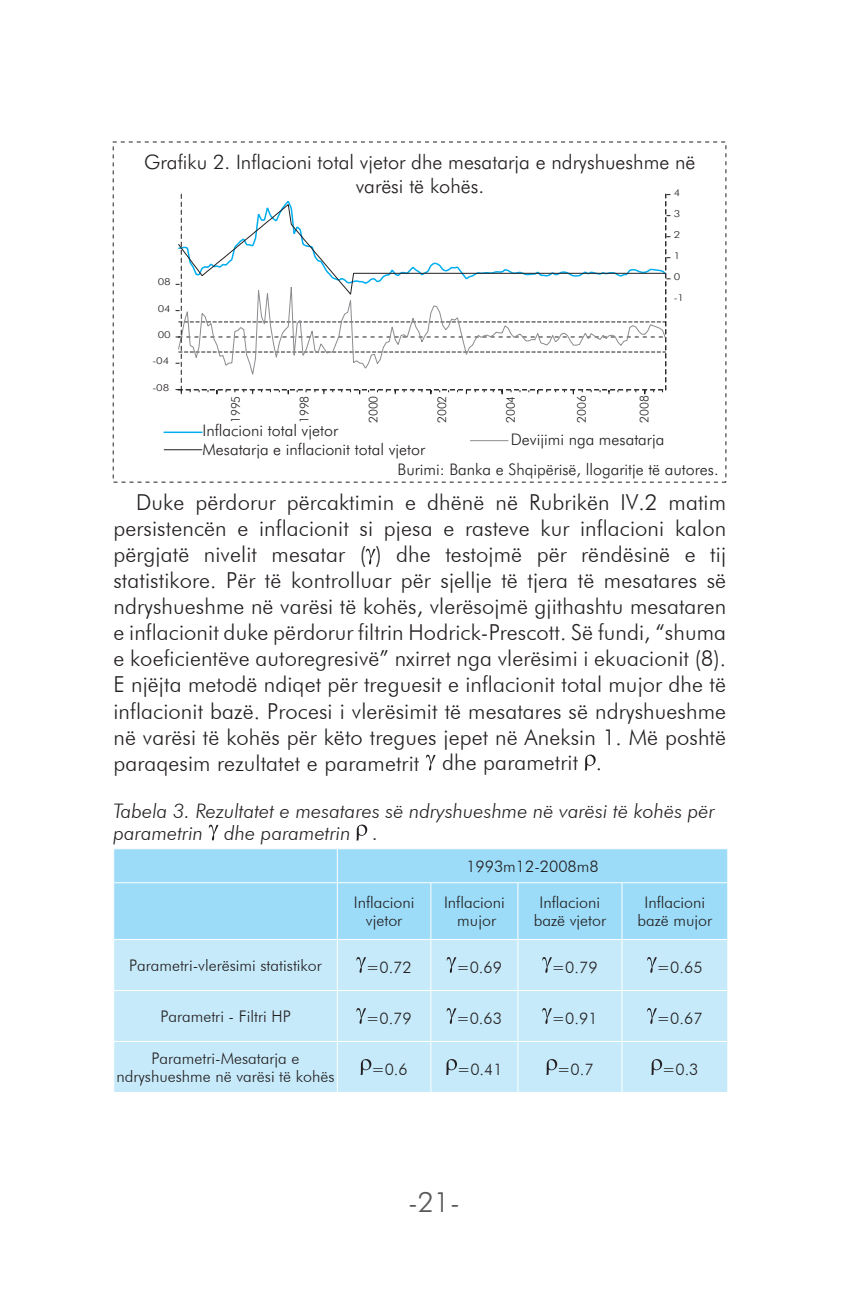
<style>
.page{position:relative;width:868px;height:1304px;background:#fff}
.page>*{position:absolute;margin:0;border:0;box-sizing:border-box;transform-origin:0 0}
.t1{font:300 28px "Futura BT";color:#57585a}
.t2{font:300 22px/26px "Futura BT";letter-spacing:.005em;color:#231f20;text-align:justify}
.t3{font:italic 300 20px/22px "Futura BT";color:#231f20}
.t4{font:300 20px/24px "Futura BT";color:#231f20;text-align:center}
.t5{font:300 16px/18px "Futura BT";color:#231f20;text-align:center}
.t6{font:300 12px "Futura BT";color:#231f20}
.t7{font:300 9.6px "Futura BT";color:#231f20;scale:1.19 1}
</style>
<div class="page">
<svg style="left:366px;top:549px;width:9px;height:15px"></svg>
<svg style="left:426px;top:755px;width:9px;height:15px"></svg>
<svg style="left:585px;top:755px;width:10px;height:15px"></svg>
<svg style="left:209px;top:825px;width:9px;height:15px"></svg>
<svg style="left:356px;top:825px;width:11px;height:15px"></svg>
<div style="left:114px;top:849px;width:613px;height:90px;background:#9cdcf8"></div>
<div style="left:114px;top:940px;width:613px;height:152px;background:#c6eafa"></div>
<hr style="left:337px;top:849px;width:1px;height:33px;background:#fff">
<hr style="left:113px;top:882px;width:224px;height:1px;background:#fff">
<hr style="left:337px;top:882px;width:94px;height:1px;background:#fff">
<hr style="left:337px;top:883px;width:1px;height:56px;background:#fff">
<hr style="left:431px;top:882px;width:87px;height:1px;background:#fff">
<hr style="left:430px;top:883px;width:1px;height:56px;background:#fff">
<hr style="left:518px;top:882px;width:104px;height:1px;background:#fff">
<hr style="left:517px;top:883px;width:1px;height:56px;background:#fff">
<hr style="left:622px;top:882px;width:106px;height:1px;background:#fff">
<hr style="left:621px;top:883px;width:1px;height:56px;background:#fff">
<hr style="left:337px;top:940px;width:1px;height:50px;background:#fff">
<hr style="left:430px;top:940px;width:1px;height:50px;background:#fff">
<hr style="left:517px;top:940px;width:1px;height:50px;background:#fff">
<hr style="left:621px;top:940px;width:1px;height:50px;background:#fff">
<hr style="left:113px;top:990px;width:224px;height:1px;background:#fff">
<hr style="left:337px;top:990px;width:94px;height:1px;background:#fff">
<hr style="left:337px;top:991px;width:1px;height:50px;background:#fff">
<hr style="left:431px;top:990px;width:87px;height:1px;background:#fff">
<hr style="left:430px;top:991px;width:1px;height:50px;background:#fff">
<hr style="left:518px;top:990px;width:104px;height:1px;background:#fff">
<hr style="left:517px;top:991px;width:1px;height:50px;background:#fff">
<hr style="left:622px;top:990px;width:106px;height:1px;background:#fff">
<hr style="left:621px;top:991px;width:1px;height:50px;background:#fff">
<hr style="left:113px;top:1041px;width:224px;height:1px;background:#fff">
<hr style="left:337px;top:1041px;width:94px;height:1px;background:#fff">
<hr style="left:337px;top:1042px;width:1px;height:50px;background:#fff">
<hr style="left:431px;top:1041px;width:87px;height:1px;background:#fff">
<hr style="left:430px;top:1042px;width:1px;height:50px;background:#fff">
<hr style="left:518px;top:1041px;width:104px;height:1px;background:#fff">
<hr style="left:517px;top:1042px;width:1px;height:50px;background:#fff">
<hr style="left:622px;top:1041px;width:106px;height:1px;background:#fff">
<hr style="left:621px;top:1042px;width:1px;height:50px;background:#fff">
<svg style="left:356px;top:957px;width:10px;height:16px"></svg>
<svg style="left:446px;top:957px;width:10px;height:16px"></svg>
<svg style="left:542px;top:957px;width:10px;height:16px"></svg>
<svg style="left:647px;top:957px;width:9px;height:16px"></svg>
<svg style="left:356px;top:1008px;width:10px;height:16px"></svg>
<svg style="left:446px;top:1008px;width:10px;height:16px"></svg>
<svg style="left:542px;top:1008px;width:10px;height:16px"></svg>
<svg style="left:647px;top:1008px;width:9px;height:16px"></svg>
<svg style="left:360px;top:1059px;width:11px;height:16px"></svg>
<svg style="left:446px;top:1059px;width:11px;height:16px"></svg>
<svg style="left:546px;top:1059px;width:11px;height:16px"></svg>
<svg style="left:651px;top:1059px;width:11px;height:16px"></svg>
<svg style="left:175px;top:194px;width:496px;height:200px"></svg>
<hr style="left:470px;top:440px;width:38px;height:1px;background:#8a8c8f">
<hr style="left:164px;top:432px;width:38px;height:1px;background:#00aeef">
<hr style="left:164px;top:449px;width:38px;height:1px;background:#231f20">
<p class="t4" style="left:144px;top:149px;width:552px">Grafiku 2. Inflacioni total vjetor dhe mesatarja e ndryshueshme në varësi të kohës.</p>
<p class="t7" style="left:673px;top:186px;width:7px">4</p>
<p class="t7" style="left:673px;top:208px;width:7px">3</p>
<p class="t7" style="left:673px;top:229px;width:7px">2</p>
<p class="t7" style="left:158px;top:276px;width:13px">08</p>
<p class="t7" style="left:158px;top:302px;width:13px">04</p>
<p class="t7" style="left:158px;top:329px;width:13px">00</p>
<p class="t7" style="left:152px;top:355px;width:16px">-04</p>
<p class="t7" style="left:152px;top:381px;width:16px">-08</p>
<p class="t7" style="left:673px;top:250px;width:7px">1</p>
<p class="t7" style="left:673px;top:271px;width:7px">0</p>
<p class="t7" style="left:673px;top:292px;width:10px">-1</p>
<p class="t6" style="left:228px;top:423px;width:29px;rotate:-90deg">1995</p>
<p class="t6" style="left:297px;top:423px;width:29px;rotate:-90deg">1998</p>
<p class="t6" style="left:366px;top:423px;width:29px;rotate:-90deg">2000</p>
<p class="t6" style="left:434px;top:423px;width:29px;rotate:-90deg">2002</p>
<p class="t6" style="left:503px;top:423px;width:29px;rotate:-90deg">2004</p>
<p class="t6" style="left:574px;top:423px;width:29px;rotate:-90deg">2006</p>
<p class="t6" style="left:636px;top:423px;width:29px;rotate:-90deg">2008</p>
<p class="t5" style="left:510px;top:430px;width:155px">Devijimi nga mesatarja</p>
<p class="t5" style="left:202px;top:420px;width:224px;line-height:19.2px;text-align:left">Inflacioni total vjetor<br>Mesatarja e inflacionit total vjetor</p>
<p class="t5" style="left:397px;top:460px;width:322px">Burimi: Banka e Shqipërisë, llogaritje të autores.</p>
<p class="t2" style="left:113px;top:489px;width:614px;text-indent:23px">Duke përdorur përcaktimin e dhënë në Rubrikën IV.2 matim persistencën e inflacionit si pjesa e rasteve kur inflacioni kalon përgjatë nivelit mesatar ( ) dhe testojmë për rëndësinë e tij statistikore. Për të kontrolluar për sjellje të tjera të mesatares së ndryshueshme në varësi të kohës, vlerësojmë gjithashtu mesataren e inflacionit duke përdorur filtrin Hodrick-Prescott. Së fundi, “shuma e koeficientëve autoregresivë” nxirret nga vlerësimi i ekuacionit (8).<br>E njëjta metodë ndiqet për treguesit e inflacionit total mujor dhe të inflacionit bazë. Procesi i vlerësimit të mesatares së ndryshueshme në varësi të kohës për këto tregues jepet në Aneksin 1. Më poshtë paraqesim rezultatet e parametrit dhe parametrit .</p>
<p class="t3" style="left:113px;top:800px;width:603px">Tabela 3. Rezultatet e mesatares së ndryshueshme në varësi të kohës për parametrin dhe parametrin .</p>
<p class="t5" style="left:466px;top:857px;width:134px">1993m12-2008m8</p>
<p class="t5" style="left:354px;top:893px;width:62px">I nflacioni vjetor</p>
<p class="t5" style="left:444px;top:893px;width:62px">I nflacioni mujor</p>
<p class="t5" style="left:533px;top:893px;width:74px">I nflacioni bazë vjetor</p>
<p class="t5" style="left:637px;top:893px;width:76px">I nflacioni bazë mujor</p>
<p class="t5" style="left:129px;top:956px;width:195px">Parametri-vlerësimi statistikor</p>
<p class="t5" style="left:366px;top:958px;width:47px">=0.72</p>
<p class="t5" style="left:456px;top:958px;width:47px">=0.69</p>
<p class="t5" style="left:552px;top:958px;width:47px">=0.79</p>
<p class="t5" style="left:656px;top:958px;width:47px">=0.65</p>
<p class="t5" style="left:160px;top:1007px;width:132px">Parametri - Filtri H P</p>
<p class="t5" style="left:366px;top:1009px;width:47px">=0.79</p>
<p class="t5" style="left:456px;top:1009px;width:47px">=0.63</p>
<p class="t5" style="left:552px;top:1009px;width:47px">=0.91</p>
<p class="t5" style="left:656px;top:1009px;width:47px">=0.67</p>
<p class="t5" style="left:116px;top:1049px;width:219px">Parametri-Mesatarja e ndryshueshme në varësi të kohës</p>
<p class="t5" style="left:371px;top:1060px;width:38px">=0.6</p>
<p class="t5" style="left:457px;top:1060px;width:47px">=0.41</p>
<p class="t5" style="left:557px;top:1060px;width:38px">=0.7</p>
<p class="t5" style="left:662px;top:1060px;width:38px">=0.3</p>
<p class="t1" style="left:408px;top:1185px;width:53px">-21-</p>
</div>
